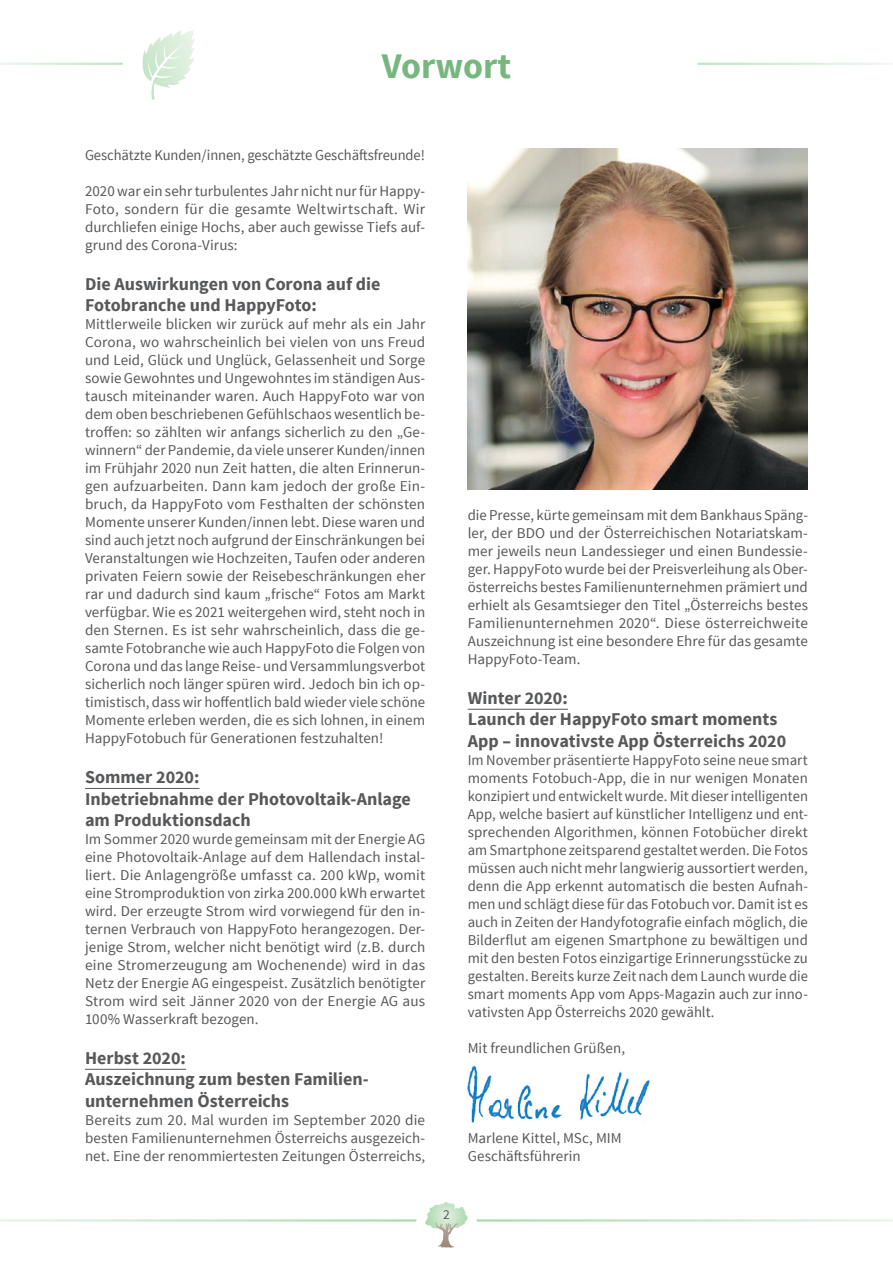
<style>
.page{position:relative;width:893px;height:1263px;background:#fff}
.page>*{position:absolute;margin:0;border:0;box-sizing:border-box;transform-origin:0 0}
.t1{font:700 36px "Source Sans Pro";color:#76b77f}
.Fließtext{font:700 18px/21.6px "Source Sans Pro";color:#57585a}
.Fließtext-2{font:15px/18px "Source Sans Pro";color:#57585a;text-align:justify}
.t2{font:13.5px "Source Sans Pro";color:#57585a}
</style>
<div class="page">
<svg style="left:446px;top:1202px;width:19px;height:10px"></svg>
<svg style="left:435px;top:1222px;width:23px;height:26px"></svg>
<img style="left:467px;top:149px;width:340px;height:340px">
<hr style="left:468px;top:709px;width:100px;height:1px;background:#57585a">
<hr style="left:85px;top:788px;width:114px;height:1px;background:#57585a">
<hr style="left:85px;top:1069px;width:101px;height:1px;background:#57585a">
<svg style="left:142px;top:30px;width:53px;height:70px"></svg>
<img style="left:467px;top:1065px;width:183px;height:58px">
<p class="t1" style="left:382px;top:43px;width:131px">Vorwort</p>
<p class="Fließtext-2" style="left:85px;top:146px;width:341px">Geschätzte Kunden/innen, geschätzte Geschäftsfreunde!</p>
<p class="Fließtext-2" style="left:85px;top:182px;width:342px">2020 war ein sehr turbulentes Jahr nicht nur für Happy-Foto, sondern für die gesamte Weltwirtschaft. Wir durchliefen einige Hochs, aber auch gewisse Tiefs auf&shy;grund des Corona-Virus:</p>
<p class="Fließtext" style="left:85px;top:274px;width:297px">Die Auswirkungen von Corona auf die<br>Fotobranche und HappyFoto:</p>
<p class="Fließtext-2" style="left:85px;top:316px;width:342px">Mittlerweile blicken wir zurück auf mehr als ein Jahr Corona, wo wahrscheinlich bei vielen von uns Freud und Leid, Glück und Unglück, Gelassenheit und Sorge sowie Gewohntes und Ungewohntes im ständigen Aus&shy;tausch miteinander waren. Auch HappyFoto war von dem oben beschriebenen Gefühlschaos wesentlich be&shy;troffen: so zählten wir anfangs sicherlich zu den „Ge&shy;winnern“ der Pandemie, da viele unserer Kunden/innen im Frühjahr 2020 nun Zeit hatten, die alten Erinnerun&shy;gen aufzuarbeiten. Dann kam jedoch der große Ein&shy;bruch, da HappyFoto vom Festhalten der schönsten Momente unserer Kunden/innen lebt. Diese waren und sind auch jetzt noch aufgrund der Einschränkungen bei Veranstaltungen wie Hochzeiten, Taufen oder anderen privaten Feiern sowie der Reisebeschränkungen eher rar und dadurch sind kaum „frische“ Fotos am Markt verfügbar. Wie es 2021 weitergehen wird, steht noch in den Sternen. Es ist sehr wahrscheinlich, dass die ge&shy;samte Fotobranche wie auch HappyFoto die Folgen von Corona und das lange Reise- und Versammlungsverbot sicherlich noch länger spüren wird. Jedoch bin ich op&shy;timistisch, dass wir hoffentlich bald wieder viele schöne Momente erleben werden, die es sich lohnen, in einem HappyFotobuch für Generationen festzuhalten!</p>
<p class="Fließtext" style="left:85px;top:767px;width:116px">Sommer 2020:</p>
<p class="Fließtext" style="left:85px;top:788px;width:327px">Inbetriebnahme der Photovoltaik-Anlage am Produktionsdach</p>
<p class="Fließtext-2" style="left:85px;top:830px;width:342px">Im Sommer 2020 wurde gemeinsam mit der Energie AG eine Photovoltaik-Anlage auf dem Hallendach instal&shy;liert. Die Anlagengröße umfasst ca. 200 kWp, womit eine Stromproduktion von zirka 200.000 kWh erwartet wird. Der erzeugte Strom wird vorwiegend für den in&shy;ternen Verbrauch von HappyFoto herangezogen. Der&shy;jenige Strom, welcher nicht benötigt wird (z.B. durch eine Stromerzeugung am Wochenende) wird in das Netz der Energie AG eingespeist. Zusätzlich benötigter Strom wird seit Jänner 2020 von der Energie AG aus 100% Wasserkraft bezogen.</p>
<p class="Fließtext" style="left:85px;top:1048px;width:102px">Herbst 2020:</p>
<p class="Fließtext" style="left:85px;top:1069px;width:285px">Auszeichnung zum besten Familien&shy;unternehmen Österreichs</p>
<p class="Fließtext-2" style="left:85px;top:1111px;width:342px">Bereits zum 20. Mal wurden im September 2020 die besten Familienunternehmen Österreichs ausgezeich&shy;net. Eine der renommiertesten Zeitungen Österreichs,</p>
<p class="Fließtext-2" style="left:468px;top:506px;width:342px">die Presse, kürte gemeinsam mit dem Bankhaus Späng&shy;ler, der BDO und der Österreichischen Notariatskam&shy;mer jeweils neun Landessieger und einen Bundessie&shy;ger. HappyFoto wurde bei der Preisverleihung als Ober&shy;österreichs bestes Familienunternehmen prämiert und erhielt als Gesamtsieger den Titel „Österreichs bestes Familienunternehmen 2020“. Diese österreichweite Auszeichnung ist eine besondere Ehre für das gesamte HappyFoto-Team.</p>
<p class="Fließtext" style="left:468px;top:688px;width:102px">Winter 2020:</p>
<p class="Fließtext" style="left:468px;top:709px;width:320px">Launch der HappyFoto smart moments<br>App – innovativste App Österreichs 2020</p>
<p class="Fließtext-2" style="left:468px;top:751px;width:342px">Im November präsentierte HappyFoto seine neue smart moments Fotobuch-App, die in nur wenigen Monaten konzipiert und entwickelt wurde. Mit dieser intelligenten App, welche basiert auf künstlicher Intelligenz und ent&shy;sprechenden Algorithmen, können Fotobücher direkt am Smartphone zeitsparend gestaltet werden. Die Fotos müssen auch nicht mehr langwierig aussortiert werden, denn die App erkennt automatisch die besten Aufnah&shy;men und schlägt diese für das Fotobuch vor. Damit ist es auch in Zeiten der Handyfotografie einfach möglich, die Bilderflut am eigenen Smartphone zu bewältigen und mit den besten Fotos einzigartige Erinnerungsstücke zu gestalten. Bereits kurze Zeit nach dem Launch wurde die smart moments App vom Apps-Magazin auch zur inno&shy;vativsten App Österreichs 2020 gewählt.</p>
<p class="Fließtext-2" style="left:468px;top:1039px;width:159px">Mit freundlichen Grüßen,</p>
<p class="Fließtext-2" style="left:468px;top:1129px;width:156px">Marlene Kittel, MSc, MIM</p>
<p class="Fließtext-2" style="left:468px;top:1147px;width:114px">Geschäftsführerin</p>
<p class="t2" style="left:443px;top:1206px;width:8px">2</p>
</div>
